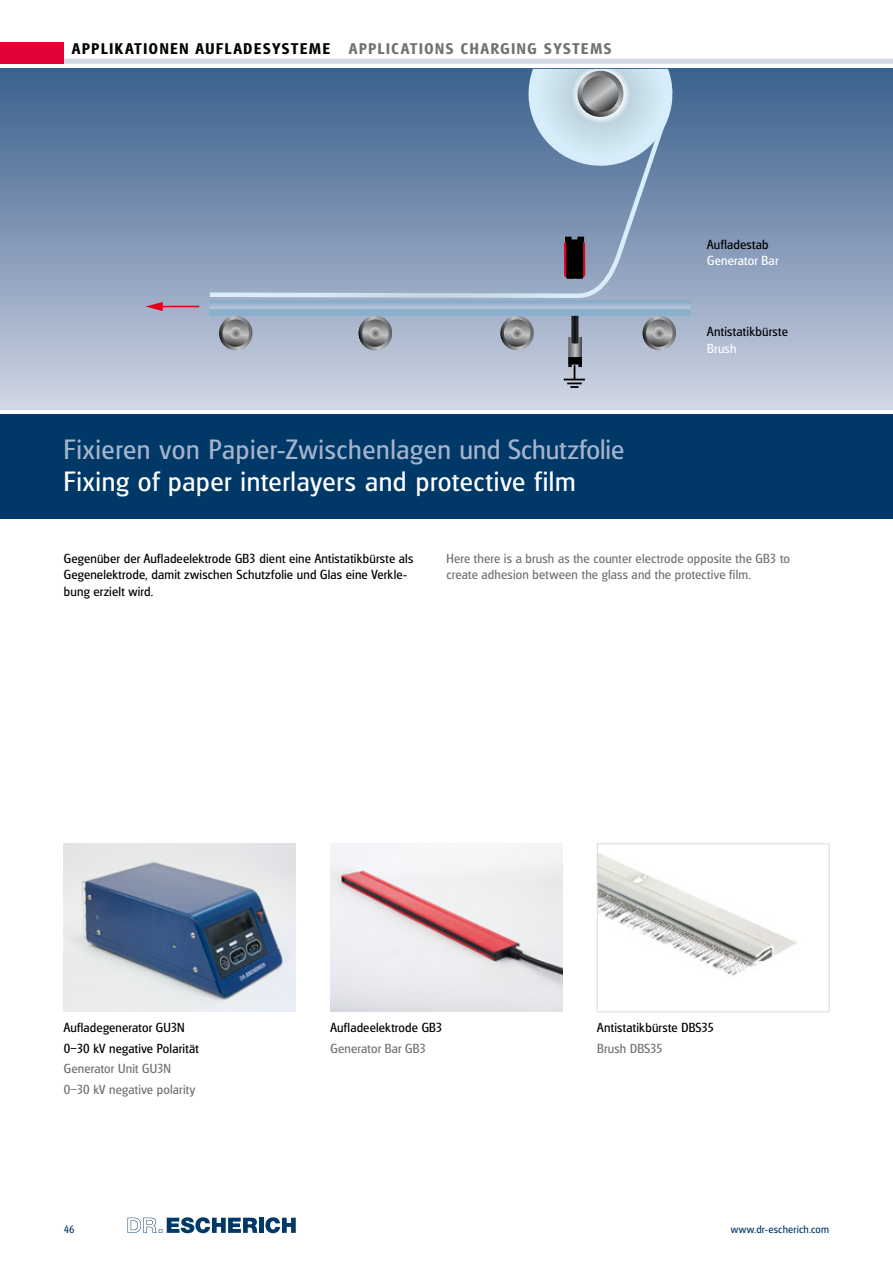
<style>
.page{position:relative;width:893px;height:1263px;background:#fff}
.page>*{position:absolute;margin:0;border:0;box-sizing:border-box;transform-origin:0 0}
.t1{font:27px "Glasgow Serial";letter-spacing:.02em;color:#a5b3cb}
.t2{font:27px "Glasgow Serial";letter-spacing:.025em;color:#fff}
.t3{font:700 15px "Glasgow Serial";letter-spacing:.115em;color:#000}
.t4{font:700 15px "Glasgow Serial";letter-spacing:.11em;color:#707172}
.Fließtext_dt{font:12.75px/16.5px "Glasgow Serial";letter-spacing:.015em;color:#000}
.Fließtext_eng{font:12.75px/16.5px "Glasgow Serial";letter-spacing:.015em;color:#707172}
.Fließtext_dt-2{font:12.75px "Glasgow Serial";letter-spacing:.015em;color:#707172}
.Fließtext_dt-3{font:12.75px "Glasgow Serial";letter-spacing:.015em;color:#fff}
.t5{font:10.5px "Glasgow Serial";letter-spacing:.025em;color:#003867}
</style>
<div class="page">
<svg style="left:128px;top:1217px;width:129px;height:16px"></svg>
<hr style="left:259px;top:1218px;width:4px;height:15px;background:#003867">
<svg style="left:265px;top:1217px;width:31px;height:16px"></svg>
<div style="left:0;top:59px;width:893px;height:5px;background:#d1d7e5"></div>
<div style="left:0;top:43px;width:64px;height:21px;background:#e20036"></div>
<div style="left:0;top:414px;width:893px;height:104px;background:#003867"></div>
<div style="left:0;top:69px;width:893px;height:340px;background:linear-gradient(to bottom,#385f8c,#cfd4e3)"></div>
<svg style="left:498px;top:316px;width:38px;height:37px"></svg>
<svg style="left:640px;top:316px;width:38px;height:37px"></svg>
<svg style="left:356px;top:316px;width:38px;height:37px"></svg>
<svg style="left:523px;top:69px;width:151px;height:102px;background:#b3c5d0"></svg>
<svg style="left:205px;top:108px;width:467px;height:192px;background:#7d94b3"></svg>
<hr style="left:160px;top:306px;width:39px;height:1px;background:#e2001a">
<svg style="left:146px;top:302px;width:17px;height:9px"></svg>
<svg style="left:210px;top:300px;width:480px;height:16px;background:#96b3ce"></svg>
<svg style="left:217px;top:316px;width:38px;height:37px"></svg>
<svg style="left:564px;top:316px;width:21px;height:72px;background:#7f8692"></svg>
<svg style="left:892px;top:69px;width:1px;height:340px"></svg>
<img style="left:64px;top:844px;width:232px;height:168px">
<img style="left:330px;top:844px;width:232px;height:168px">
<img style="left:599px;top:853px;width:198px;height:123px">
<div style="left:597px;top:843px;width:233px;height:169px;border:1px solid #d9dadb"></div>
<p class="t3" style="left:72px;top:39px;width:259px">APPLIKATIONEN AUFLADESYSTEME</p>
<p class="t4" style="left:349px;top:39px;width:264px">APPLICATIONS CHARGING SYSTEMS</p>
<p class="t1" style="left:64px;top:433px;width:562px">Fixieren von Papier-Zwischenlagen und Schutzfolie</p>
<p class="t2" style="left:64px;top:465px;width:513px">Fixing of paper interlayers and protective film</p>
<p class="Fließtext_dt" style="left:707px;top:236px;width:63px">Aufladestab</p>
<p class="Fließtext_dt-3" style="left:707px;top:253px;width:73px">Generator Bar</p>
<p class="Fließtext_dt" style="left:707px;top:323px;width:82px">Antistatikbürste</p>
<p class="Fließtext_dt-3" style="left:707px;top:341px;width:31px">Brush</p>
<p class="Fließtext_dt" style="left:64px;top:550px;width:351px">Gegenüber der Aufladeelektrode GB3 dient eine Antistatikbürste als<br>Gegenelektrode, damit zwischen Schutzfolie und Glas eine Verkle&shy;bung erzielt wird.</p>
<p class="Fließtext_eng" style="left:446px;top:550px;width:345px">Here there is a brush as the counter electrode opposite the GB3 to create adhesion between the glass and the protective film.</p>
<p class="Fließtext_dt" style="left:64px;top:1019px;width:122px">Aufladegenerator GU3N</p>
<p class="Fließtext_dt" style="left:64px;top:1040px;width:137px">0–30 kV negative Polarität</p>
<p class="Fließtext_dt-2" style="left:64px;top:1061px;width:109px">Generator Unit GU3N</p>
<p class="Fließtext_dt-2" style="left:64px;top:1082px;width:133px">0–30 kV negative polarity</p>
<p class="t5" style="left:64px;top:1223px;width:12px">46</p>
<p class="Fließtext_dt" style="left:330px;top:1019px;width:113px">Aufladeelektrode GB3</p>
<p class="Fließtext_dt-2" style="left:330px;top:1040px;width:97px">Generator Bar GB3</p>
<p class="Fließtext_dt" style="left:597px;top:1019px;width:118px">Antistatikbürste DBS35</p>
<p class="Fließtext_dt-2" style="left:597px;top:1040px;width:67px">Brush DBS35</p>
<p class="t5" style="left:731px;top:1223px;width:100px">www.dr-escherich.com</p>
</div>
